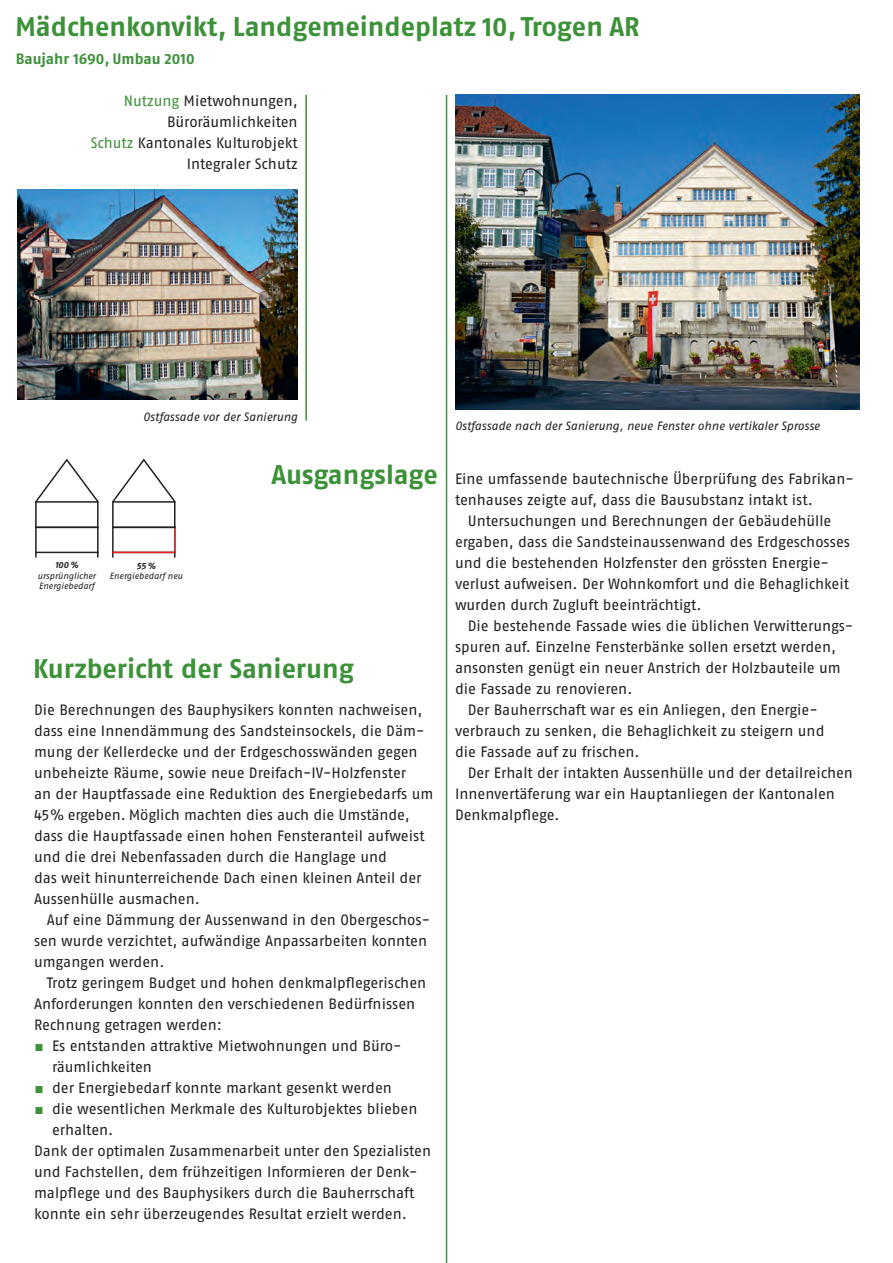
<style>
.page{position:relative;width:893px;height:1263px;background:#fff}
.page>*{position:absolute;margin:0;border:0;box-sizing:border-box;transform-origin:0 0}
.t1{font:700 27px "Fago OT";color:#3c9139}
.t2{font:15px/21px "Fago OT";letter-spacing:-.005em;color:#231f20}
.t3{font:700 15px "Fago OT";color:#3c9139}
.t4{font:italic 12px "Fago OT";letter-spacing:-.005em;color:#231f20}
.t5{font:italic 9px/10.5px "Fago OT";letter-spacing:-.005em;color:#231f20}
.t6{font:italic 700 9px "Fago OT";color:#231f20}
.s1{color:#3c9139}
.s2{font-size:10.5px;color:#3c9139}
</style>
<div class="page">
<hr style="left:446px;top:95px;width:1px;height:1168px;background:#3c9139">
<hr style="left:305px;top:95px;width:2px;height:326px;background:#3c9139">
<img style="left:455px;top:95px;width:404px;height:315px">
<img style="left:17px;top:190px;width:281px;height:210px">
<svg style="left:35px;top:458px;width:64px;height:100px"></svg>
<svg style="left:112px;top:458px;width:64px;height:100px"></svg>
<hr style="left:112px;top:552px;width:64px;height:1px;background:#ee1d23">
<hr style="left:174px;top:528px;width:2px;height:24px;background:#ee1d23">
<h1 class="t1" style="left:15px;top:11px;width:626px">Mädchenkonvikt, Landgemeindeplatz 10, Trogen AR</h1>
<p class="t3" style="left:16px;top:49px;width:181px">Baujahr 1690, Umbau 2010</p>
<p class="t2" style="left:91px;top:90px;width:209px;text-align:right"><span class="s1">Nutzung</span> Mietwohnungen,<br>Büroräumlichkeiten<br><span class="s1">Schutz</span> Kantonales Kulturobjekt<br>Integraler Schutz</p>
<p class="t4" style="left:143px;top:409px;width:156px">Ostfassade vor der Sanierung</p>
<p class="t6" style="left:55px;top:560px;width:25px">100 %</p>
<p class="t5" style="left:38px;top:570px;width:60px">ursprünglicher<br>Energiebedarf</p>
<p class="t6" style="left:137px;top:560px;width:21px">55 %</p>
<p class="t5" style="left:110px;top:571px;width:75px">Energiebedarf neu</p>
<h1 class="t1" style="left:271px;top:458px;width:168px">Ausgangslage</h1>
<h1 class="t1" style="left:33px;top:653px;width:322px">Kurzbericht der Sanierung</h1>
<p class="t2" style="left:34px;top:699px;width:401px">Die Berechnungen des Bauphysikers konnten nachweisen, dass eine Innendämmung des Sandsteinsockels, die Däm&shy;mung der Kellerdecke und der Erdgeschosswänden gegen unbeheizte Räume, sowie neue Dreifach- IV- Holzfenster<br>an der Hauptfassade eine Reduktion des Energiebedarfs um 45% ergeben. Möglich machten dies auch die Umstände, dass die Hauptfassade einen hohen Fensteranteil aufweist und die drei Nebenfassaden durch die Hanglage und<br>das weit hinunterreichende Dach einen kleinen Anteil der Aussenhülle ausmachen.</p>
<p class="t2" style="left:34px;top:909px;width:398px;text-indent:13px">Auf eine Dämmung der Aussenwand in den Obergeschos&shy;sen wurde verzichtet, aufwändige Anpassarbeiten konnten umgangen werden.</p>
<p class="t2" style="left:34px;top:972px;width:394px;text-indent:13px">Trotz geringem Budget und hohen denkmalpflegerischen<br>Anforderungen konnten den verschiedenen Bedürfnissen<br>Rechnung getragen werden:</p>
<p class="t2" style="left:52px;top:1035px;width:348px;text-indent:-17px"><span class="s2">■</span> Es entstanden attraktive Mietwohnungen und Büro&shy;räumlichkeiten</p>
<p class="t2" style="left:35px;top:1077px;width:358px"><span class="s2">■</span> der Energiebedarf konnte markant gesenkt werden</p>
<p class="t2" style="left:35px;top:1098px;width:384px"><span class="s2">■</span> die wesentlichen Merkmale des Kulturobjektes blieben</p>
<p class="t2" style="left:52px;top:1119px;width:63px">erhalten.</p>
<p class="t2" style="left:34px;top:1140px;width:399px">Dank der optimalen Zusammenarbeit unter den Spezialisten</p>
<p class="t2" style="left:34px;top:1161px;width:385px">und Fachstellen, dem frühzeitigen Informieren der Denk-</p>
<p class="t2" style="left:34px;top:1182px;width:382px">malpflege und des Bauphysikers durch die Bauherrschaft</p>
<p class="t2" style="left:34px;top:1203px;width:374px">konnte ein sehr überzeugendes Resultat erzielt werden.</p>
<p class="t4" style="left:455px;top:419px;width:366px">Ostfassade nach der Sanierung, neue Fenster ohne vertikaler Sprosse</p>
<p class="t2" style="left:455px;top:468px;width:400px">Eine umfassende bautechnische Überprüfung des Fabrikan&shy;tenhauses zeigte auf, dass die Bausubstanz intakt ist.</p>
<p class="t2" style="left:455px;top:510px;width:396px;text-indent:13px">Untersuchungen und Berechnungen der Gebäudehülle ergaben, dass die Sandsteinaussenwand des Erdgeschosses und die bestehenden Holzfenster den grössten Energie&shy;verlust aufweisen. Der Wohnkomfort und die Behaglichkeit wurden durch Zugluft beeinträchtigt.</p>
<p class="t2" style="left:468px;top:615px;width:387px">Die bestehende Fassade wies die üblichen Verwitterungs-</p>
<p class="t2" style="left:455px;top:636px;width:382px">spuren auf. Einzelne Fensterbänke sollen ersetzt werden,</p>
<p class="t2" style="left:455px;top:657px;width:387px">ansonsten genügt ein neuer Anstrich der Holzbauteile um</p>
<p class="t2" style="left:455px;top:678px;width:179px">die Fassade zu renovieren.</p>
<p class="t2" style="left:468px;top:699px;width:345px">Der Bauherrschaft war es ein Anliegen, den Energie---</p>
<p class="t2" style="left:455px;top:720px;width:371px">verbrauch zu senken, die Behaglichkeit zu steigern und</p>
<p class="t2" style="left:455px;top:741px;width:186px">die Fassade auf zu frischen.</p>
<p class="t2" style="left:468px;top:762px;width:387px">Der Erhalt der intakten Aussenhülle und der detailreichen</p>
<p class="t2" style="left:455px;top:783px;width:382px">Innenvertäferung war ein Hauptanliegen der Kantonalen</p>
<p class="t2" style="left:455px;top:804px;width:106px">Denkmalpflege.</p>
</div>
